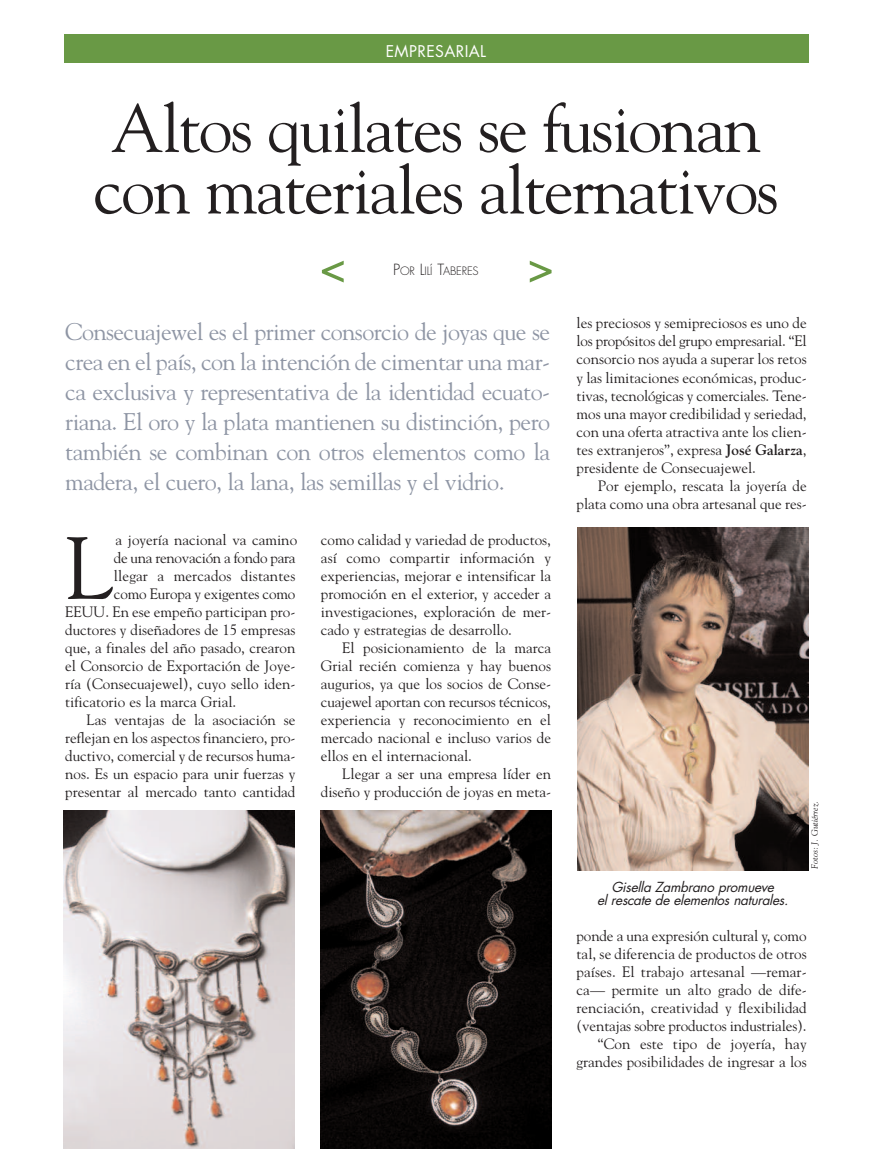
<style>
.page{position:relative;width:872px;height:1149px;background:#fff}
.page>*{position:absolute;margin:0;border:0;box-sizing:border-box;transform-origin:0 0}
.t1{font:87.45px "Goudy Std";color:#231f20}
.t2{font:67.5px/61.5px "Goudy Std";letter-spacing:-.03em;color:#231f20}
.t3{font:24px/30px "Goudy Std";letter-spacing:-.025em;color:#8e95a4;text-align:justify}
.t4{font:15.75px "Futura";letter-spacing:.025em;color:#fff}
.t5{font:15px/18px "Goudy Std";color:#231f20;text-align:justify}
.t6{font:15px "Goudy Std";letter-spacing:-.02em;color:#231f20}
.t7{font:italic 13.5px/13.5px "Futura";color:#231f20;text-align:center}
.t8{font:300 11.25px "Futura";letter-spacing:-.015em;color:#231f20}
.t9{font:italic 9px "Goudy Std";color:#231f20}
.s1{font-size:15px}
.s2{font-weight:700}
</style>
<div class="page">
<div style="left:64px;top:34px;width:744px;height:29px;background:#699945"></div>
<svg style="left:322px;top:260px;width:22px;height:22px"></svg>
<svg style="left:530px;top:261px;width:21px;height:21px"></svg>
<img style="left:577px;top:527px;width:231px;height:343px">
<img style="left:320px;top:810px;width:231px;height:337px">
<img style="left:64px;top:810px;width:231px;height:337px">
<p class="t4" style="left:386px;top:44px;width:102px">EMPRESARIAL</p>
<h2 class="t2" style="left:93px;top:98px;width:687px">Altos quilates se fusionan con materiales alternativos</h2>
<p class="t8" style="left:393px;top:266px;width:87px"><span class="s1">P</span>OR <span class="s1">L</span>ILÍ <span class="s1">T</span>ABERES</p>
<p class="t3" style="left:65px;top:316px;width:486px">Consecuajewel es el primer consorcio de joyas que se crea en el país, con la intención de cimentar una mar&shy;ca exclusiva y representativa de la identidad ecuato&shy;riana. El oro y la plata mantienen su distinción, pero también se combinan con otros elementos como la madera, el cuero, la lana, las semillas y el vidrio.</p>
<h1 class="t1" style="left:65px;top:517px;width:50px">L</h1>
<p class="t5" style="left:116px;top:530px;width:183px">a joyería nacional va camino</p>
<p class="t6" style="left:114px;top:548px;width:183px">de una renovación a fondo para</p>
<p class="t5" style="left:114px;top:566px;width:183px">llegar a mercados distantes</p>
<p class="t5" style="left:114px;top:584px;width:183px">como Europa y exigentes como</p>
<p class="t5" style="left:65px;top:602px;width:232px">EEUU. En ese empeño participan pro-</p>
<p class="t5" style="left:65px;top:620px;width:232px">ductores y diseñadores de 15 empresas</p>
<p class="t5" style="left:65px;top:638px;width:232px">que, a finales del año pasado, crearon</p>
<p class="t5" style="left:65px;top:656px;width:232px">el Consorcio de Exportación de Joye-</p>
<p class="t5" style="left:65px;top:674px;width:232px">ría (Consecuajewel), cuyo sello iden-</p>
<p class="t5" style="left:65px;top:692px;width:172px">tificatorio es la marca Grial.</p>
<p class="t5" style="left:87px;top:710px;width:210px">Las ventajas de la asociación se</p>
<p class="t5" style="left:65px;top:728px;width:232px">reflejan en los aspectos financiero, pro-</p>
<p class="t5" style="left:65px;top:746px;width:232px">ductivo, comercial y de recursos huma-</p>
<p class="t5" style="left:65px;top:764px;width:232px">nos. Es un espacio para unir fuerzas y</p>
<p class="t5" style="left:65px;top:782px;width:232px">presentar al mercado tanto cantidad</p>
<p class="t5" style="left:321px;top:530px;width:232px">como calidad y variedad de productos, así como compartir información y experiencias, mejorar e intensificar la promoción en el exterior, y acceder a investigaciones, exploración de mer&shy;cado y estrategias de desarrollo.</p>
<p class="t5" style="left:321px;top:638px;width:232px;text-indent:21px">El posicionamiento de la marca Grial recién comienza y hay buenos augurios, ya que los socios de Conse&shy;cuajewel aportan con recursos técnicos, experiencia y reconocimiento en el mercado nacional e incluso varios de ellos en el internacional.</p>
<p class="t5" style="left:321px;top:764px;width:232px;text-align:right">Llegar a ser una empresa líder en diseño y producción de joyas en meta-</p>
<p class="t5" style="left:576px;top:314px;width:232px">les preciosos y semipreciosos es uno de los propósitos del grupo empresarial. “El consorcio nos ayuda a superar los retos y las limitaciones económicas, produc&shy;tivas, tecnológicas y comerciales. Tene&shy;mos una mayor credibilidad y seriedad, con una oferta atractiva ante los clien&shy;tes extranjeros”, expresa <span class="s2">José Galarza</span>, presidente de Consecuajewel.</p>
<p class="t5" style="left:576px;top:476px;width:232px;text-align:right">Por ejemplo, rescata la joyería de plata como una obra artesanal que res-</p>
<p class="t7" style="left:597px;top:880px;width:196px">Gisella Zambrano promueve<br>el rescate de elementos naturales.</p>
<p class="t9" style="left:809px;top:868px;width:69px;rotate:-90deg">Fotos: J. Gutiérrez.</p>
<p class="t5" style="left:576px;top:926px;width:232px;text-align:right">ponde a una expresión cultural y, como tal, se diferencia de productos de otros países. El trabajo artesanal —remar&shy;ca— permite un alto grado de dife&shy;renciación, creatividad y flexibilidad (ventajas sobre productos industriales). “Con este tipo de joyería, hay grandes posibilidades de ingresar a los</p>
</div>
